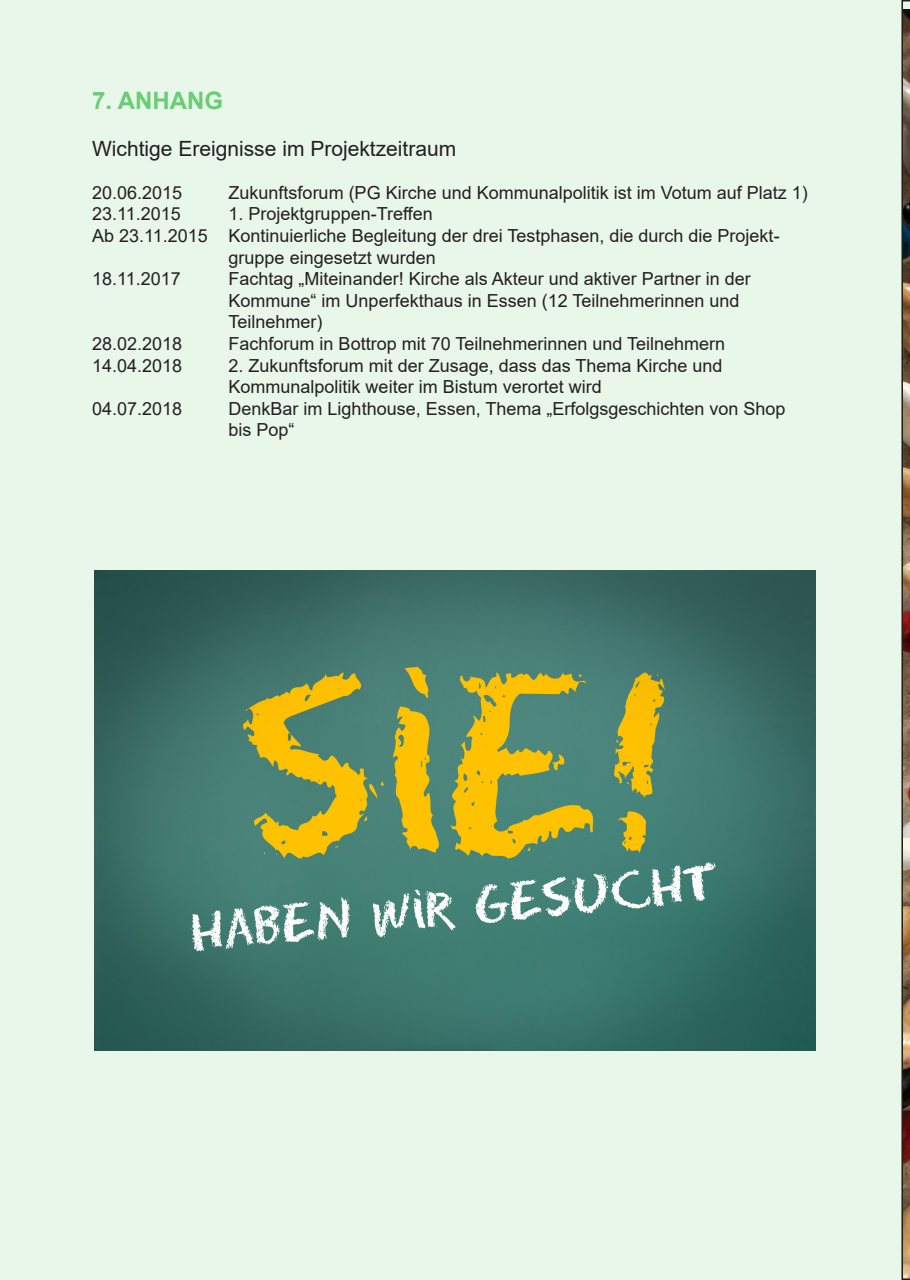
<style>
.page{position:relative;width:910px;height:1280px;background:#fff}
.page>*{position:absolute;margin:0;border:0;box-sizing:border-box;transform-origin:0 0}
.t1{font:700 24px "Arial";color:#68cd73}
.t2{font:21px "Arial";color:#231f20}
.t3{font:18px/21.6px "Arial";color:#231f20}
</style>
<div class="page">
<div style="left:0;top:0;width:901px;height:1280px;background:#e8f7ea"></div>
<img style="left:901px;top:0;width:9px;height:1280px">
<img style="left:94px;top:571px;width:721px;height:479px">
<p class="t1" style="left:92px;top:83px;width:133px">7. ANHANG</p>
<p class="t2" style="left:92px;top:134px;width:366px">Wichtige Ereignisse im Projektzeitraum</p>
<p class="t3" style="left:92px;top:182px;width:92px">20.06.2015</p>
<p class="t3" style="left:229px;top:182px;width:581px">Zukunftsforum (PG Kirche und Kommunalpolitik ist im Votum auf Platz 1)</p>
<p class="t3" style="left:92px;top:203px;width:90px">23.11.2015</p>
<p class="t3" style="left:229px;top:203px;width:206px">1. Projektgruppen-Treffen</p>
<p class="t3" style="left:229px;top:225px;width:553px;text-indent:-136px">Ab 23.11.2015 Kontinuierliche Begleitung der drei Testphasen, die durch die Projekt&shy;gruppe eingesetzt wurden</p>
<p class="t3" style="left:92px;top:268px;width:90px">18.11.2017</p>
<p class="t3" style="left:229px;top:268px;width:524px">Fachtag „Miteinander! Kirche als Akteur und aktiver Partner in der<br>Kommune“ im Unperfekthaus in Essen (12 Teilnehmerinnen und<br>Teilnehmer)</p>
<p class="t3" style="left:92px;top:333px;width:92px">28.02.2018</p>
<p class="t3" style="left:229px;top:333px;width:498px">Fachforum in Bottrop mit 70 Teilnehmerinnen und Teilnehmern</p>
<p class="t3" style="left:92px;top:354px;width:92px">14.04.2018</p>
<p class="t3" style="left:229px;top:354px;width:495px">2. Zukunftsforum mit der Zusage, dass das Thema Kirche und</p>
<p class="t3" style="left:229px;top:376px;width:375px">Kommunalpolitik weiter im Bistum verortet wird</p>
<p class="t3" style="left:92px;top:398px;width:92px">04.07.2018</p>
<p class="t3" style="left:229px;top:398px;width:558px">DenkBar im Lighthouse, Essen, Thema „Erfolgsgeschichten von Shop bis Pop“</p>
</div>
